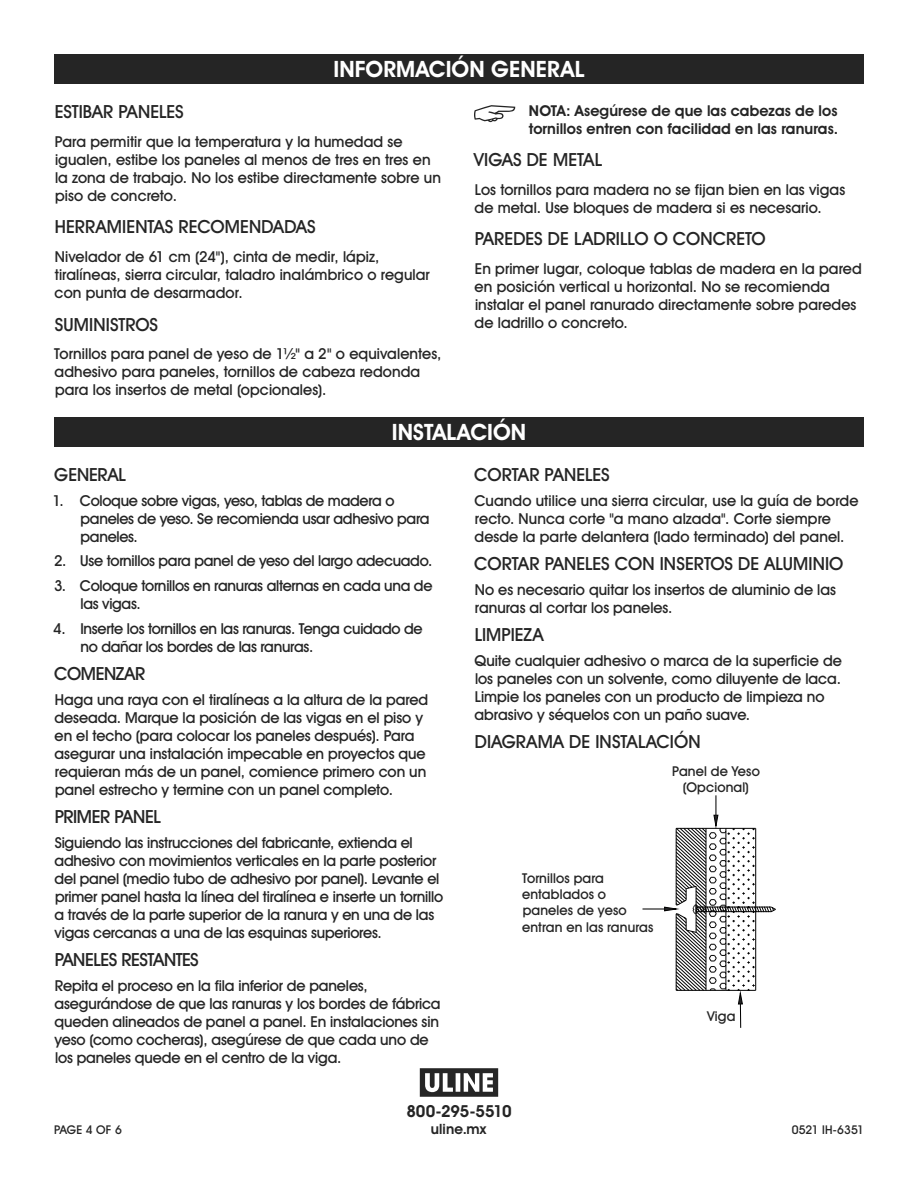
<style>
.page{position:relative;width:918px;height:1188px;background:#fff}
.page>*{position:absolute;margin:0;border:0;box-sizing:border-box;transform-origin:0 0}
._2_HEADING_REVERSE{font:700 22.5px "Uline Two Knine";letter-spacing:.005em;color:#fff}
._2_SUB-HEAD{font:18px "Uline Two Knine";color:#252525}
._2_SUB-HEAD-2{font:18px "Uline Two Knine";letter-spacing:-.02em;color:#252525}
._2_SUB-HEAD-3{font:18px "Uline Two Knine";letter-spacing:-.03em;color:#252525}
._1_BODY__10pt{font:18px "Uline Two Knine";letter-spacing:-.005em;color:#252525}
.t1{font:700 16.5px "Uline Two Knine";letter-spacing:-.015em;color:#252525}
._1_BODY__10pt-2{font:15px/18px "Uline Two Knine";letter-spacing:-.005em;color:#252525}
._1_BODY_ALERT{font:700 15px/18px "Uline Two Knine";letter-spacing:.005em;color:#252525}
.t2{font:700 14.25px "Uline Two Knine";letter-spacing:.01em;color:#252525}
.PART_NAME{font:13.5px/16.2px "Uline Two Knine";letter-spacing:.01em;color:#252525;text-align:center}
.t3{font:12px "Uline Two Knine";letter-spacing:-.005em;color:#252525}
</style>
<div class="page">
<div style="left:54px;top:54px;width:810px;height:30px;background:#252525"></div>
<svg style="left:474px;top:105px;width:41px;height:17px"></svg>
<div style="left:54px;top:417px;width:810px;height:30px;background:#252525"></div>
<svg style="left:664px;top:795px;width:112px;height:233px"></svg>
<hr style="left:643px;top:908px;width:22px;height:2px;background:#000">
<svg style="left:420px;top:1068px;width:78px;height:29px"></svg>
<h1 class="_2_HEADING_REVERSE" style="left:333px;top:56px;width:253px">INFORMACIÓN GENERAL</h1>
<h2 class="_2_SUB-HEAD" style="left:55px;top:101px;width:130px">ESTIBAR PANELES</h2>
<p class="_1_BODY__10pt-2" style="left:55px;top:132px;width:388px">Para permitir que la temperatura y la humedad se igualen, estibe los paneles al menos de tres en tres en la zona de trabajo. No los estibe directamente sobre un piso de concreto.</p>
<h2 class="_2_SUB-HEAD" style="left:55px;top:216px;width:262px">HERRAMIENTAS RECOMENDADAS</h2>
<p class="_1_BODY__10pt-2" style="left:55px;top:248px;width:377px">Nivelador de 61 cm (24"), cinta de medir, lápiz, tiralíneas, sierra circular, taladro inalámbrico o regular con punta de desarmador.</p>
<h2 class="_2_SUB-HEAD" style="left:55px;top:313px;width:105px">SUMINISTROS</h2>
<p class="_1_BODY__10pt-2" style="left:54px;top:345px;width:389px">Tornillos para panel de yeso de 1½" a 2" o equivalentes, adhesivo para paneles, tornillos de cabeza redonda para los insertos de metal (opcionales).</p>
<p class="_1_BODY_ALERT" style="left:529px;top:101px;width:311px">NOTA: Asegúrese de que las cabezas de los tornillos entren con facilidad en las ranuras.</p>
<h2 class="_2_SUB-HEAD" style="left:474px;top:149px;width:130px">VIGAS DE METAL</h2>
<p class="_1_BODY__10pt-2" style="left:475px;top:181px;width:372px">Los tornillos para madera no se fijan bien en las vigas de metal. Use bloques de madera si es necesario.</p>
<h2 class="_2_SUB-HEAD" style="left:475px;top:228px;width:292px">PAREDES DE LADRILLO O CONCRETO</h2>
<p class="_1_BODY__10pt-2" style="left:475px;top:260px;width:389px">En primer lugar, coloque tablas de madera en la pared en posición vertical u horizontal. No se recomienda instalar el panel ranurado directamente sobre paredes de ladrillo o concreto.</p>
<h1 class="_2_HEADING_REVERSE" style="left:392px;top:418px;width:136px">INSTALACIÓN</h1>
<h2 class="_2_SUB-HEAD" style="left:54px;top:463px;width:73px">GENERAL</h2>
<p class="_1_BODY__10pt-2" style="left:81px;top:491px;width:351px;text-indent:-28px">1. Coloque sobre vigas, yeso, tablas de madera o paneles de yeso. Se recomienda usar adhesivo para paneles.</p>
<p class="_1_BODY__10pt-2" style="left:54px;top:552px;width:380px">2. Use tornillos para panel de yeso del largo adecuado.</p>
<p class="_1_BODY__10pt-2" style="left:81px;top:577px;width:354px;text-indent:-26px">3. Coloque tornillos en ranuras alternas en cada una de las vigas.</p>
<p class="_1_BODY__10pt-2" style="left:81px;top:619px;width:344px;text-indent:-27px">4. Inserte los tornillos en las ranuras. Tenga cuidado de no dañar los bordes de las ranuras.</p>
<h2 class="_2_SUB-HEAD-2" style="left:54px;top:663px;width:93px">COMENZAR</h2>
<p class="_1_BODY__10pt-2" style="left:55px;top:690px;width:375px">Haga una raya con el tiralíneas a la altura de la pared deseada. Marque la posición de las vigas en el piso y en el techo (para colocar los paneles después). Para asegurar una instalación impecable en proyectos que requieran más de un panel, comience primero con un panel estrecho y termine con un panel completo.</p>
<h2 class="_2_SUB-HEAD-2" style="left:55px;top:806px;width:108px">PRIMER PANEL</h2>
<p class="_1_BODY__10pt-2" style="left:55px;top:833px;width:390px">Siguiendo las instrucciones del fabricante, extienda el adhesivo con movimientos verticales en la parte posterior del panel (medio tubo de adhesivo por panel). Levante el primer panel hasta la línea del tiralínea e inserte un tornillo a través de la parte superior de la ranura y en una de las vigas cercanas a una de las esquinas superiores.</p>
<h2 class="_2_SUB-HEAD-3" style="left:55px;top:949px;width:146px">PANELES RESTANTES</h2>
<p class="_1_BODY__10pt-2" style="left:55px;top:977px;width:387px">Repita el proceso en la fila inferior de paneles, asegurándose de que las ranuras y los bordes de fábrica queden alineados de panel a panel. En instalaciones sin yeso (como cocheras), asegúrese de que cada uno de los paneles quede en el centro de la viga.</p>
<p class="_1_BODY__10pt" style="left:474px;top:463px;width:137px">CORTAR PANELES</p>
<p class="_1_BODY__10pt-2" style="left:474px;top:491px;width:386px">Cuando utilice una sierra circular, use la guía de borde recto. Nunca corte "a mano alzada". Corte siempre desde la parte delantera (lado terminado) del panel.</p>
<h2 class="_2_SUB-HEAD" style="left:474px;top:552px;width:371px">CORTAR PANELES CON INSERTOS DE ALUMINIO</h2>
<p class="_1_BODY__10pt-2" style="left:475px;top:580px;width:363px">No es necesario quitar los insertos de aluminio de las ranuras al cortar los paneles.</p>
<h2 class="_2_SUB-HEAD" style="left:475px;top:624px;width:70px">LIMPIEZA</h2>
<p class="_1_BODY__10pt-2" style="left:474px;top:651px;width:369px">Quite cualquier adhesivo o marca de la superficie de los paneles con un solvente, como diluyente de laca.<br>Limpie los paneles con un producto de limpieza no abrasivo y séquelos con un paño suave.</p>
<h2 class="_2_SUB-HEAD" style="left:475px;top:731px;width:227px">DIAGRAMA DE INSTALACIÓN</h2>
<p class="PART_NAME" style="left:672px;top:763px;width:89px">Panel de Yeso (Opcional)</p>
<p class="PART_NAME" style="left:522px;top:870px;width:133px;text-align:left">Tornillos para entablados o paneles de yeso entran en las ranuras</p>
<p class="PART_NAME" style="left:707px;top:1008px;width:30px">Viga</p>
<p class="t1" style="left:406px;top:1101px;width:107px">800-295-5510</p>
<p class="t2" style="left:431px;top:1120px;width:57px">uline.mx</p>
<p class="t3" style="left:54px;top:1122px;width:69px">PAGE 4 OF 6</p>
<p class="t3" style="left:792px;top:1122px;width:74px">0521 IH-6351</p>
</div>
